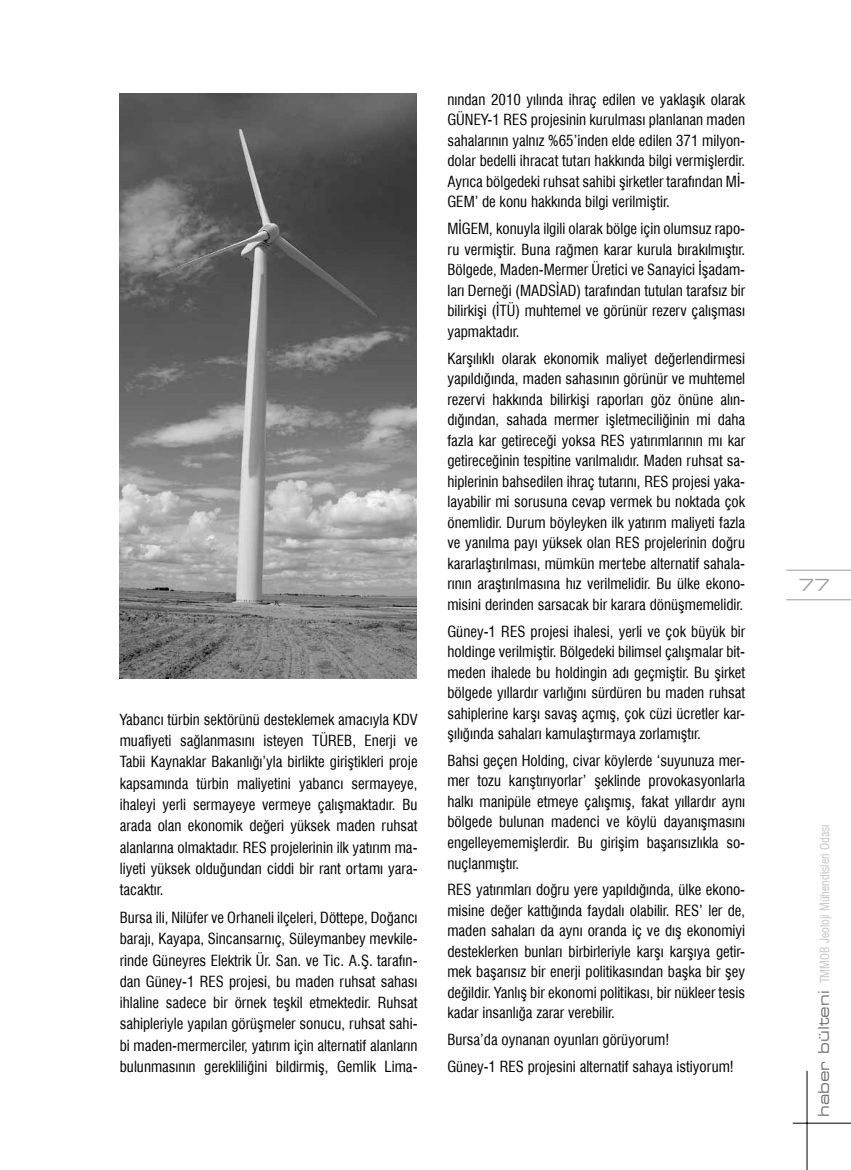
<style>
.page{position:relative;width:851px;height:1170px;background:#fff}
.page>*{position:absolute;margin:0;border:0;box-sizing:border-box;transform-origin:0 0}
.t1{font:expanded 16.5px "Square 721 BT";color:#9c9e9f}
.t2{font:condensed 15px/20.5px "Swiss 721 BT";color:#000;text-align:justify}
.t3{font:12px "Swiss 721 Condensed BT";color:#c6c7c8}
.s1{font-family:"Square 721 BT";font-stretch:expanded;font-size:15px;color:#707172}
</style>
<div class="page">
<hr style="left:786px;top:569px;width:64px;height:1px;background:#9c9e9f">
<hr style="left:786px;top:599px;width:64px;height:1px;background:#9c9e9f">
<hr style="left:792px;top:1122px;width:58px;height:1px;background:#000">
<hr style="left:806px;top:1070px;width:1px;height:99px;background:#000">
<img style="left:119px;top:94px;width:298px;height:584px">
<p class="t2" style="left:120px;top:708px;width:299px;line-height:21.3px">Yabancı türbin sektörünü desteklemek amacıyla KDV muafiyeti sağlanmasını isteyen TÜREB, Enerji ve Tabii Kaynaklar Bakanlığı’yla birlikte giriştikleri proje kapsamında türbin maliyetini yabancı sermayeye, ihaleyi yerli sermayeye vermeye çalışmaktadır. Bu arada olan ekonomik değeri yüksek maden ruhsat alanlarına olmaktadır. RES projelerinin ilk yatırım ma&shy;liyeti yüksek olduğundan ciddi bir rant ortamı yara&shy;tacaktır.</p>
<p class="t2" style="left:120px;top:906px;width:299px;line-height:21.3px">Bursa ili, Nilüfer ve Orhaneli ilçeleri, Döttepe, Doğancı barajı, Kayapa, Sincansarnıç, Süleymanbey mevkile&shy;rinde Güneyres Elektrik Ür. San. ve Tic. A.Ş. tarafın&shy;dan Güney-1 RES projesi, bu maden ruhsat sahası ihlaline sadece bir örnek teşkil etmektedir. Ruhsat sahipleriyle yapılan görüşmeler sonucu, ruhsat sahi&shy;bi maden-mermerciler, yatırım için alternatif alanların bulunmasının gerekliliğini bildirmiş, Gemlik Lima-</p>
<p class="t2" style="left:447px;top:89px;width:299px">nından 2010 yılında ihraç edilen ve yaklaşık olarak GÜNEY-1 RES projesinin kurulması planlanan maden sahalarının yalnız %65’inden elde edilen 371 milyon&shy;dolar bedelli ihracat tutarı hakkında bilgi vermişlerdir.<br>Ayrıca bölgedeki ruhsat sahibi şirketler tarafından Mİ-GEM’ de konu hakkında bilgi verilmiştir.</p>
<p class="t2" style="left:447px;top:218px;width:299px">MİGEM, konuyla ilgili olarak bölge için olumsuz rapo&shy;ru vermiştir. Buna rağmen karar kurula bırakılmıştır.<br>Bölgede, Maden-Mermer Üretici ve Sanayici İşadam&shy;ları Derneği (MADSİAD) tarafından tutulan tarafsız bir bilirkişi (İTÜ) muhtemel ve görünür rezerv çalışması yapmaktadır.</p>
<p class="t2" style="left:447px;top:348px;width:299px">Karşılıklı olarak ekonomik maliyet değerlendirmesi yapıldığında, maden sahasının görünür ve muhtemel rezervi hakkında bilirkişi raporları göz önüne alın&shy;dığından, sahada mermer işletmeciliğinin mi daha fazla kar getireceği yoksa RES yatırımlarının mı kar getireceğinin tespitine varılmalıdır. Maden ruhsat sa&shy;hiplerinin bahsedilen ihraç tutarını, RES projesi yaka&shy;layabilir mi sorusuna cevap vermek bu noktada çok önemlidir. Durum böyleyken ilk yatırım maliyeti fazla ve yanılma payı yüksek olan RES projelerinin doğru kararlaştırılması, mümkün mertebe alternatif sahala&shy;rının araştırılmasına hız verilmelidir. Bu ülke ekono&shy;misini derinden sarsacak bir karara dönüşmemelidir.</p>
<p class="t2" style="left:447px;top:620px;width:299px">Güney-1 RES projesi ihalesi, yerli ve çok büyük bir holdinge verilmiştir. Bölgedeki bilimsel çalışmalar bit&shy;meden ihalede bu holdingin adı geçmiştir. Bu şirket bölgede yıllardır varlığını sürdüren bu maden ruhsat sahiplerine karşı savaş açmış, çok cüzi ücretler kar&shy;şılığında sahaları kamulaştırmaya zorlamıştır.</p>
<p class="t2" style="left:447px;top:750px;width:299px">Bahsi geçen Holding, civar köylerde ‘suyunuza mer&shy;mer tozu karıştırıyorlar’ şeklinde provokasyonlarla halkı manipüle etmeye çalışmış, fakat yıllardır aynı bölgede bulunan madenci ve köylü dayanışmasını engelleyememişlerdir. Bu girişim başarısızlıkla so&shy;nuçlanmıştır.</p>
<p class="t2" style="left:447px;top:879px;width:299px">RES yatırımları doğru yere yapıldığında, ülke ekono&shy;misine değer kattığında faydalı olabilir. RES’ ler de, maden sahaları da aynı oranda iç ve dış ekonomiyi desteklerken bunları birbirleriyle karşı karşıya getir&shy;mek başarısız bir enerji politikasından başka bir şey değildir. Yanlış bir ekonomi politikası, bir nükleer tesis kadar insanlığa zarar verebilir.</p>
<p class="t2" style="left:447px;top:1026px;width:288px;line-height:26.8px">Bursa’da oynanan oyunları görüyorum!<br>Güney-1 RES projesini alternatif sahaya istiyorum!</p>
<p class="t1" style="left:798px;top:575px;width:33px">77</p>
<p class="t3" style="left:817px;top:1116px;width:294px;rotate:-90deg"><span class="s1">haber bülteni</span> TMMOB Jeoloji Mühendisleri Odasý</p>
</div>
